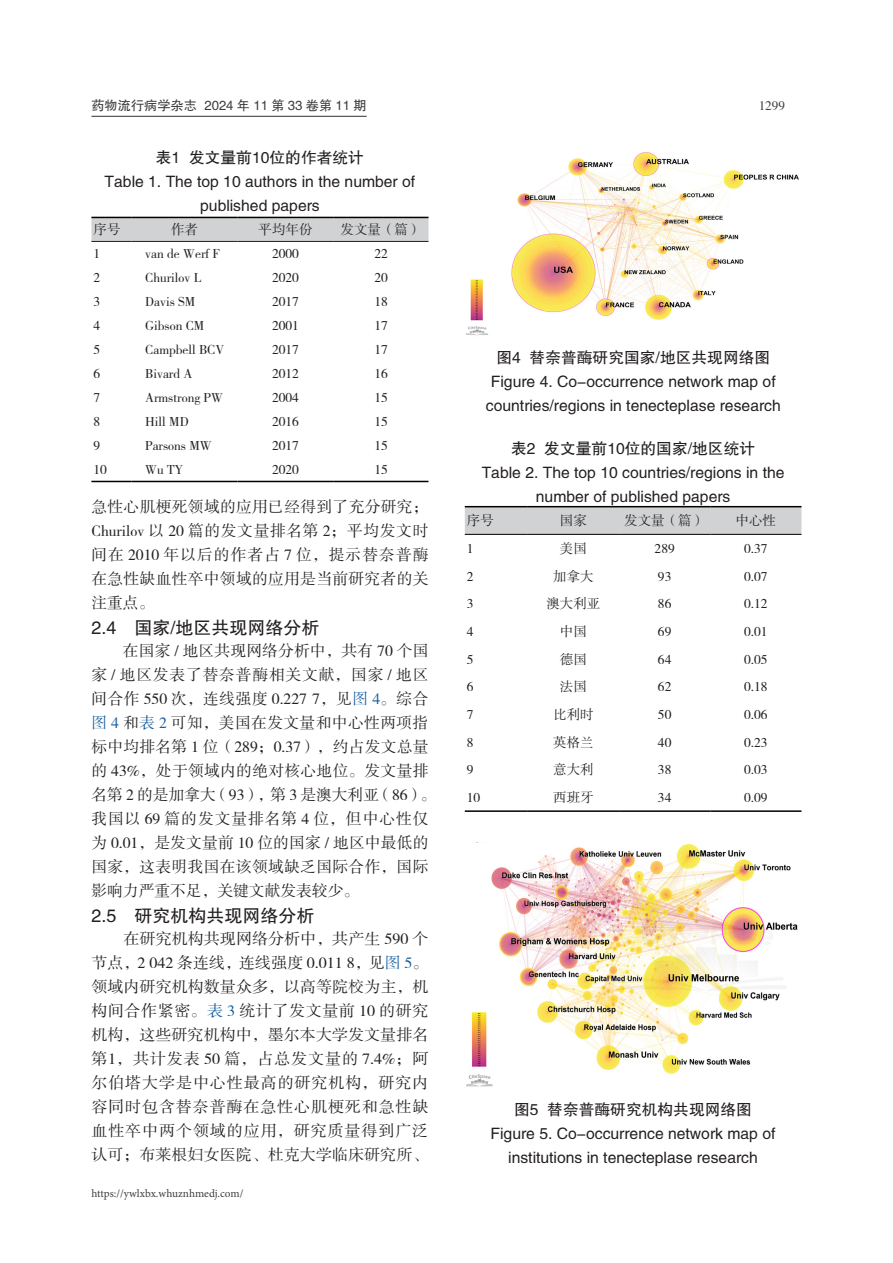
<style>
.page{position:relative;width:893px;height:1263px;background:#fff}
.page>*{position:absolute;margin:0;border:0;box-sizing:border-box;transform-origin:0 0}
._13_正文二级标题{font:18px "FZHTK GBK1 0";color:#231f20}
._11_正文{font:15.75px/24px "FZSSK GBK1 0";letter-spacing:.02em;color:#231f20;text-align:justify}
._15_图表名{font:15.75px/24px "FZHTK GBK1 0";color:#231f20;text-align:center}
._15_1_图表内容{font:13.5px "FZSSK GBK1 0";color:#231f20}
.t1{font:13.2px "FZHTK GBK1 0";color:#3e3e3f}
.t2{font:13.2px "FZSSK GBK1 0";color:#3e3e3f}
.t3{font:11.25px "Minion Pro";color:#3e3e3f}
.s1{color:#175d9e}
</style>
<div class="page">
<hr style="left:91px;top:116px;width:276px;height:1px;background:#3e3e3f">
<svg style="left:91px;top:218px;width:337px;height:23px;background:#cecfd1"></svg>
<hr style="left:91px;top:241px;width:41px;height:1px;background:#231f20">
<hr style="left:132px;top:241px;width:105px;height:1px;background:#231f20">
<hr style="left:237px;top:241px;width:97px;height:1px;background:#231f20">
<hr style="left:334px;top:241px;width:94px;height:1px;background:#231f20">
<hr style="left:91px;top:217px;width:41px;height:1px;background:#000">
<hr style="left:132px;top:217px;width:105px;height:1px;background:#000">
<hr style="left:237px;top:217px;width:97px;height:1px;background:#000">
<hr style="left:334px;top:217px;width:94px;height:1px;background:#000">
<hr style="left:91px;top:481px;width:41px;height:1px;background:#000">
<hr style="left:132px;top:481px;width:105px;height:1px;background:#000">
<hr style="left:237px;top:481px;width:97px;height:1px;background:#000">
<hr style="left:334px;top:481px;width:94px;height:1px;background:#000">
<svg style="left:465px;top:507px;width:336px;height:27px;background:#cccdcf"></svg>
<hr style="left:465px;top:534px;width:63px;height:1px;background:#000">
<hr style="left:528px;top:534px;width:91px;height:1px;background:#000">
<hr style="left:619px;top:534px;width:91px;height:1px;background:#000">
<hr style="left:710px;top:534px;width:91px;height:1px;background:#000">
<hr style="left:465px;top:506px;width:63px;height:1px;background:#000">
<hr style="left:528px;top:506px;width:91px;height:1px;background:#000">
<hr style="left:619px;top:506px;width:91px;height:1px;background:#000">
<hr style="left:710px;top:506px;width:91px;height:1px;background:#000">
<hr style="left:465px;top:810px;width:63px;height:2px;background:#000">
<hr style="left:528px;top:810px;width:91px;height:2px;background:#000">
<hr style="left:619px;top:810px;width:91px;height:2px;background:#000">
<hr style="left:710px;top:810px;width:91px;height:2px;background:#000">
<img style="left:465px;top:152px;width:334px;height:183px">
<img style="left:466px;top:842px;width:332px;height:245px">
<div style="left:455px;top:130px;width:71px;height:34px;background:#fff"></div>
<p class="t1" style="left:91px;top:98px;width:277px">药物流行病学杂志 2024 年 11 第 33 卷第 11 期</p>
<p class="t2" style="left:759px;top:98px;width:28px">1299</p>
<p class="_15_图表名" style="left:156px;top:146px;width:210px">表1 发文量前10位的作者统计</p>
<p class="_15_图表名" style="left:105px;top:170px;width:312px">Table 1. The top 10 authors in the number of published papers</p>
<p class="_15_1_图表内容" style="left:94px;top:223px;width:29px">序号</p>
<p class="_15_1_图表内容" style="left:171px;top:223px;width:29px">作者</p>
<p class="_15_1_图表内容" style="left:259px;top:223px;width:55px">平均年份</p>
<p class="_15_1_图表内容" style="left:341px;top:223px;width:83px">发文量（篇）</p>
<p class="_15_1_图表内容" style="left:94px;top:247px;width:8px">1</p>
<p class="_15_1_图表内容" style="left:145px;top:247px;width:76px">van de Werf F</p>
<p class="_15_1_图表内容" style="left:272px;top:247px;width:28px">2000</p>
<p class="_15_1_图表内容" style="left:374px;top:247px;width:15px">22</p>
<p class="_15_1_图表内容" style="left:94px;top:271px;width:8px">2</p>
<p class="_15_1_图表内容" style="left:145px;top:271px;width:58px">Churilov L</p>
<p class="_15_1_图表内容" style="left:272px;top:271px;width:28px">2020</p>
<p class="_15_1_图表内容" style="left:374px;top:271px;width:15px">20</p>
<p class="_15_1_图表内容" style="left:94px;top:295px;width:8px">3</p>
<p class="_15_1_图表内容" style="left:145px;top:295px;width:52px">Davis SM</p>
<p class="_15_1_图表内容" style="left:272px;top:295px;width:28px">2017</p>
<p class="_15_1_图表内容" style="left:374px;top:295px;width:15px">18</p>
<p class="_15_1_图表内容" style="left:94px;top:319px;width:8px">4</p>
<p class="_15_1_图表内容" style="left:145px;top:319px;width:61px">Gibson CM</p>
<p class="_15_1_图表内容" style="left:272px;top:319px;width:28px">2001</p>
<p class="_15_1_图表内容" style="left:374px;top:319px;width:15px">17</p>
<p class="_15_1_图表内容" style="left:94px;top:343px;width:8px">5</p>
<p class="_15_1_图表内容" style="left:145px;top:343px;width:81px">Campbell BCV</p>
<p class="_15_1_图表内容" style="left:272px;top:343px;width:28px">2017</p>
<p class="_15_1_图表内容" style="left:374px;top:343px;width:15px">17</p>
<p class="_15_1_图表内容" style="left:94px;top:367px;width:8px">6</p>
<p class="_15_1_图表内容" style="left:145px;top:367px;width:49px">Bivard A</p>
<p class="_15_1_图表内容" style="left:272px;top:367px;width:28px">2012</p>
<p class="_15_1_图表内容" style="left:374px;top:367px;width:15px">16</p>
<p class="_15_1_图表内容" style="left:94px;top:391px;width:8px">7</p>
<p class="_15_1_图表内容" style="left:145px;top:391px;width:79px">Armstrong PW</p>
<p class="_15_1_图表内容" style="left:272px;top:391px;width:28px">2004</p>
<p class="_15_1_图表内容" style="left:374px;top:391px;width:15px">15</p>
<p class="_15_1_图表内容" style="left:94px;top:415px;width:8px">8</p>
<p class="_15_1_图表内容" style="left:145px;top:415px;width:45px">Hill MD</p>
<p class="_15_1_图表内容" style="left:272px;top:415px;width:28px">2016</p>
<p class="_15_1_图表内容" style="left:374px;top:415px;width:15px">15</p>
<p class="_15_1_图表内容" style="left:94px;top:439px;width:8px">9</p>
<p class="_15_1_图表内容" style="left:145px;top:439px;width:68px">Parsons MW</p>
<p class="_15_1_图表内容" style="left:272px;top:439px;width:28px">2017</p>
<p class="_15_1_图表内容" style="left:374px;top:439px;width:15px">15</p>
<p class="_15_1_图表内容" style="left:94px;top:463px;width:15px">10</p>
<p class="_15_1_图表内容" style="left:145px;top:463px;width:40px">Wu TY</p>
<p class="_15_1_图表内容" style="left:272px;top:463px;width:28px">2020</p>
<p class="_15_1_图表内容" style="left:374px;top:463px;width:15px">15</p>
<p class="_11_正文" style="left:91px;top:495px;width:339px">急性心肌梗死领域的应用已经得到了充分研究；Churilov 以 20 篇的发文量排名第 2；平均发文时间在 2010 年以后的作者占 7 位，提示替奈普酶在急性缺血性卒中领域的应用是当前研究者的关注重点。</p>
<p class="_13_正文二级标题" style="left:91px;top:618px;width:229px">2.4 国家/地区共现网络分析</p>
<p class="_11_正文" style="left:91px;top:639px;width:346px;text-align:left;text-indent:32px">在国家 / 地区共现网络分析中，共有 70 个国家 / 地区发表了替奈普酶相关文献，国家 / 地区间合作 550 次，连线强度 0.227 7，见<span class="s1">图 4</span>。综合<span class="s1">图 4</span> 和<span class="s1">表 2</span> 可知，美国在发文量和中心性两项指标中均排名第 1 位（289；0.37），约占发文总量的 43%，处于领域内的绝对核心地位。发文量排名第 2 的是加拿大（93），第 3 是澳大利亚（86）。我国以 69 篇的发文量排名第 4 位，但中心性仅为 0.01，是发文量前 10 位的国家 / 地区中最低的国家，这表明我国在该领域缺乏国际合作，国际影响力严重不足，关键文献发表较少。</p>
<p class="_13_正文二级标题" style="left:91px;top:906px;width:224px">2.5 研究机构共现网络分析</p>
<p class="_11_正文" style="left:91px;top:927px;width:339px;text-indent:32px">在研究机构共现网络分析中，共产生 590 个节点，2 042 条连线，连线强度 0.011 8，见<span class="s1">图 5</span>。领域内研究机构数量众多，以高等院校为主，机构间合作紧密。<span class="s1">表 3</span> 统计了发文量前 10 的研究机构，这些研究机构中，墨尔本大学发文量排名第1，共计发表 50 篇，占总发文量的 7.4%；阿尔伯塔大学是中心性最高的研究机构，研究内容同时包含替奈普酶在急性心肌梗死和急性缺血性卒中两个领域的应用，研究质量得到广泛认可；布莱根妇女医院、杜克大学临床研究所、</p>
<p class="t3" style="left:91px;top:1185px;width:154px">https://ywlxbx.whuznhmedj.com/</p>
<p class="_15_图表名" style="left:496px;top:346px;width:275px">图4 替奈普酶研究国家/地区共现网络图</p>
<p class="_15_图表名" style="left:486px;top:370px;width:296px">Figure 4. Co-occurrence network map of countries/regions in tenecteplase research</p>
<p class="_15_图表名" style="left:511px;top:437px;width:246px">表2 发文量前10位的国家/地区统计</p>
<p class="_15_图表名" style="left:482px;top:461px;width:304px">Table 2. The top 10 countries/regions in the number of published papers</p>
<p class="_15_1_图表内容" style="left:467px;top:514px;width:28px">序号</p>
<p class="_15_1_图表内容" style="left:560px;top:514px;width:28px">国家</p>
<p class="_15_1_图表内容" style="left:624px;top:514px;width:82px">发文量（篇）</p>
<p class="_15_1_图表内容" style="left:736px;top:514px;width:42px">中心性</p>
<p class="_15_1_图表内容" style="left:467px;top:541px;width:8px">1</p>
<p class="_15_1_图表内容" style="left:560px;top:541px;width:28px">美国</p>
<p class="_15_1_图表内容" style="left:655px;top:541px;width:22px">289</p>
<p class="_15_1_图表内容" style="left:744px;top:541px;width:25px">0.37</p>
<p class="_15_1_图表内容" style="left:467px;top:569px;width:8px">2</p>
<p class="_15_1_图表内容" style="left:553px;top:569px;width:42px">加拿大</p>
<p class="_15_1_图表内容" style="left:658px;top:569px;width:15px">93</p>
<p class="_15_1_图表内容" style="left:744px;top:569px;width:25px">0.07</p>
<p class="_15_1_图表内容" style="left:467px;top:597px;width:8px">3</p>
<p class="_15_1_图表内容" style="left:546px;top:597px;width:55px">澳大利亚</p>
<p class="_15_1_图表内容" style="left:658px;top:597px;width:15px">86</p>
<p class="_15_1_图表内容" style="left:744px;top:597px;width:25px">0.12</p>
<p class="_15_1_图表内容" style="left:467px;top:624px;width:8px">4</p>
<p class="_15_1_图表内容" style="left:560px;top:624px;width:28px">中国</p>
<p class="_15_1_图表内容" style="left:658px;top:624px;width:15px">69</p>
<p class="_15_1_图表内容" style="left:744px;top:624px;width:25px">0.01</p>
<p class="_15_1_图表内容" style="left:467px;top:652px;width:8px">5</p>
<p class="_15_1_图表内容" style="left:560px;top:652px;width:28px">德国</p>
<p class="_15_1_图表内容" style="left:658px;top:652px;width:15px">64</p>
<p class="_15_1_图表内容" style="left:744px;top:652px;width:25px">0.05</p>
<p class="_15_1_图表内容" style="left:467px;top:680px;width:8px">6</p>
<p class="_15_1_图表内容" style="left:560px;top:680px;width:28px">法国</p>
<p class="_15_1_图表内容" style="left:658px;top:680px;width:15px">62</p>
<p class="_15_1_图表内容" style="left:744px;top:680px;width:25px">0.18</p>
<p class="_15_1_图表内容" style="left:467px;top:707px;width:8px">7</p>
<p class="_15_1_图表内容" style="left:553px;top:707px;width:42px">比利时</p>
<p class="_15_1_图表内容" style="left:658px;top:707px;width:15px">50</p>
<p class="_15_1_图表内容" style="left:744px;top:707px;width:25px">0.06</p>
<p class="_15_1_图表内容" style="left:467px;top:735px;width:8px">8</p>
<p class="_15_1_图表内容" style="left:553px;top:735px;width:42px">英格兰</p>
<p class="_15_1_图表内容" style="left:658px;top:735px;width:15px">40</p>
<p class="_15_1_图表内容" style="left:744px;top:735px;width:25px">0.23</p>
<p class="_15_1_图表内容" style="left:467px;top:763px;width:8px">9</p>
<p class="_15_1_图表内容" style="left:553px;top:763px;width:42px">意大利</p>
<p class="_15_1_图表内容" style="left:658px;top:763px;width:15px">38</p>
<p class="_15_1_图表内容" style="left:744px;top:763px;width:25px">0.03</p>
<p class="_15_1_图表内容" style="left:467px;top:790px;width:15px">10</p>
<p class="_15_1_图表内容" style="left:553px;top:790px;width:42px">西班牙</p>
<p class="_15_1_图表内容" style="left:658px;top:790px;width:15px">34</p>
<p class="_15_1_图表内容" style="left:744px;top:790px;width:25px">0.09</p>
<p class="_15_图表名" style="left:514px;top:1098px;width:239px">图5 替奈普酶研究机构共现网络图</p>
<p class="_15_图表名" style="left:491px;top:1122px;width:286px">Figure 5. Co-occurrence network map of institutions in tenecteplase research</p>
</div>
